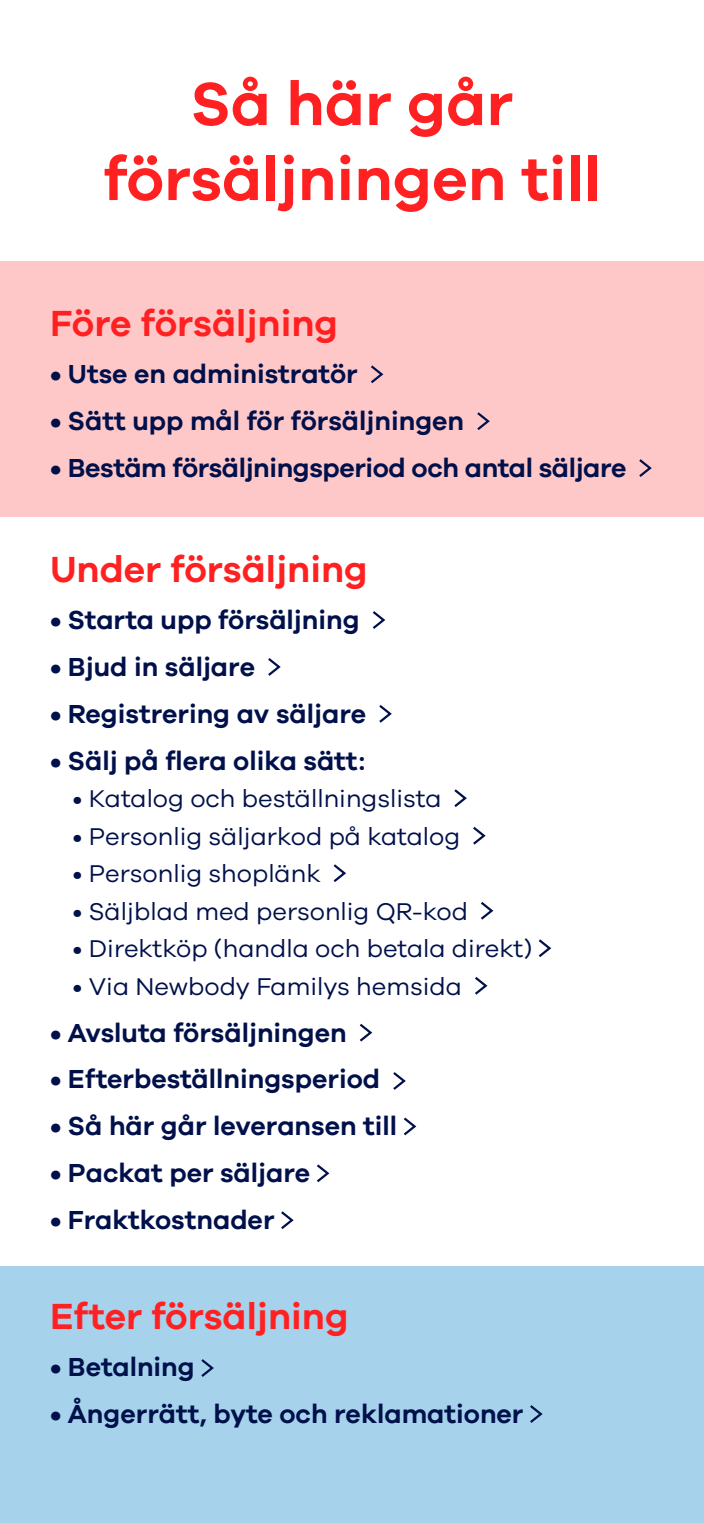
<style>
.page{position:relative;width:704px;height:1523px;background:#fff}
.page>*{position:absolute;margin:0;border:0;box-sizing:border-box;transform-origin:0 0}
.t1{font:600 62.5px/75px "Galano Grotesque";color:#ff2121;text-align:center}
.t2{font:600 37.5px "Galano Grotesque";color:#ff2121}
.t3{font:600 26.88px "Galano Grotesque";color:#00104a}
.t4{font:25px "Galano Grotesque";color:#00104a}
</style>
<div class="page">
<div style="left:0;top:261px;width:703px;height:300px;background:#ffc8c8"></div>
<div style="left:0;top:1155px;width:703px;height:367px;background:#a6d2ec"></div>
<div style="left:0;top:518px;width:703px;height:748px;background:#fff"></div>
<svg style="left:371px;top:365px;width:13px;height:19px"></svg>
<svg style="left:477px;top:412px;width:13px;height:18px"></svg>
<svg style="left:639px;top:459px;width:13px;height:18px"></svg>
<svg style="left:372px;top:611px;width:14px;height:18px"></svg>
<svg style="left:268px;top:658px;width:13px;height:18px"></svg>
<svg style="left:379px;top:705px;width:13px;height:18px"></svg>
<svg style="left:454px;top:789px;width:13px;height:18px"></svg>
<svg style="left:473px;top:827px;width:13px;height:18px"></svg>
<svg style="left:333px;top:864px;width:13px;height:18px"></svg>
<svg style="left:481px;top:902px;width:13px;height:18px"></svg>
<svg style="left:538px;top:939px;width:14px;height:18px"></svg>
<svg style="left:475px;top:977px;width:13px;height:18px"></svg>
<svg style="left:359px;top:1023px;width:14px;height:19px"></svg>
<svg style="left:393px;top:1072px;width:13px;height:18px"></svg>
<svg style="left:403px;top:1117px;width:14px;height:19px"></svg>
<svg style="left:317px;top:1164px;width:13px;height:19px"></svg>
<svg style="left:281px;top:1211px;width:13px;height:18px"></svg>
<svg style="left:201px;top:1359px;width:13px;height:18px"></svg>
<svg style="left:530px;top:1405px;width:13px;height:18px"></svg>
<h1 class="t1" style="left:103px;top:65px;width:498px">Så här går försäljningen till</h1>
<h2 class="t2" style="left:50px;top:301px;width:289px">Före försäljning</h2>
<p class="t3" style="left:50px;top:358px;width:309px">• Utse en administratör</p>
<p class="t3" style="left:50px;top:405px;width:415px">• Sätt upp mål för försäljningen</p>
<p class="t3" style="left:50px;top:451px;width:577px">• Bestäm försäljningsperiod och antal säljare</p>
<h2 class="t2" style="left:50px;top:546px;width:319px">Under försäljning</h2>
<p class="t3" style="left:50px;top:603px;width:311px">• Starta upp försäljning</p>
<p class="t3" style="left:50px;top:650px;width:206px">• Bjud in säljare</p>
<p class="t3" style="left:50px;top:697px;width:317px">• Registrering av säljare</p>
<p class="t3" style="left:50px;top:744px;width:316px">• Sälj på flera olika sätt:</p>
<p class="t4" style="left:72px;top:783px;width:370px">• Katalog och beställningslista</p>
<p class="t4" style="left:72px;top:821px;width:389px">• Personlig säljarkod på katalog</p>
<p class="t4" style="left:72px;top:858px;width:249px">• Personlig shoplänk</p>
<p class="t4" style="left:72px;top:896px;width:396px">• Säljblad med personlig QR-kod</p>
<p class="t4" style="left:72px;top:933px;width:461px">• Direktköp (handla och betala direkt)</p>
<p class="t4" style="left:72px;top:971px;width:390px">• Via Newbody Familys hemsida</p>
<p class="t3" style="left:50px;top:1016px;width:298px">• Avsluta försäljningen</p>
<p class="t3" style="left:50px;top:1063px;width:331px">• Efterbeställningsperiod</p>
<p class="t3" style="left:50px;top:1110px;width:348px">• Så här går leveransen till</p>
<p class="t3" style="left:50px;top:1156px;width:261px">• Packat per säljare</p>
<p class="t3" style="left:50px;top:1203px;width:226px">• Fraktkostnader</p>
<h2 class="t2" style="left:50px;top:1293px;width:300px">Efter försäljning</h2>
<p class="t3" style="left:50px;top:1350px;width:146px">• Betalning</p>
<p class="t3" style="left:50px;top:1397px;width:474px">• Ångerrätt, byte och reklamationer</p>
</div>
